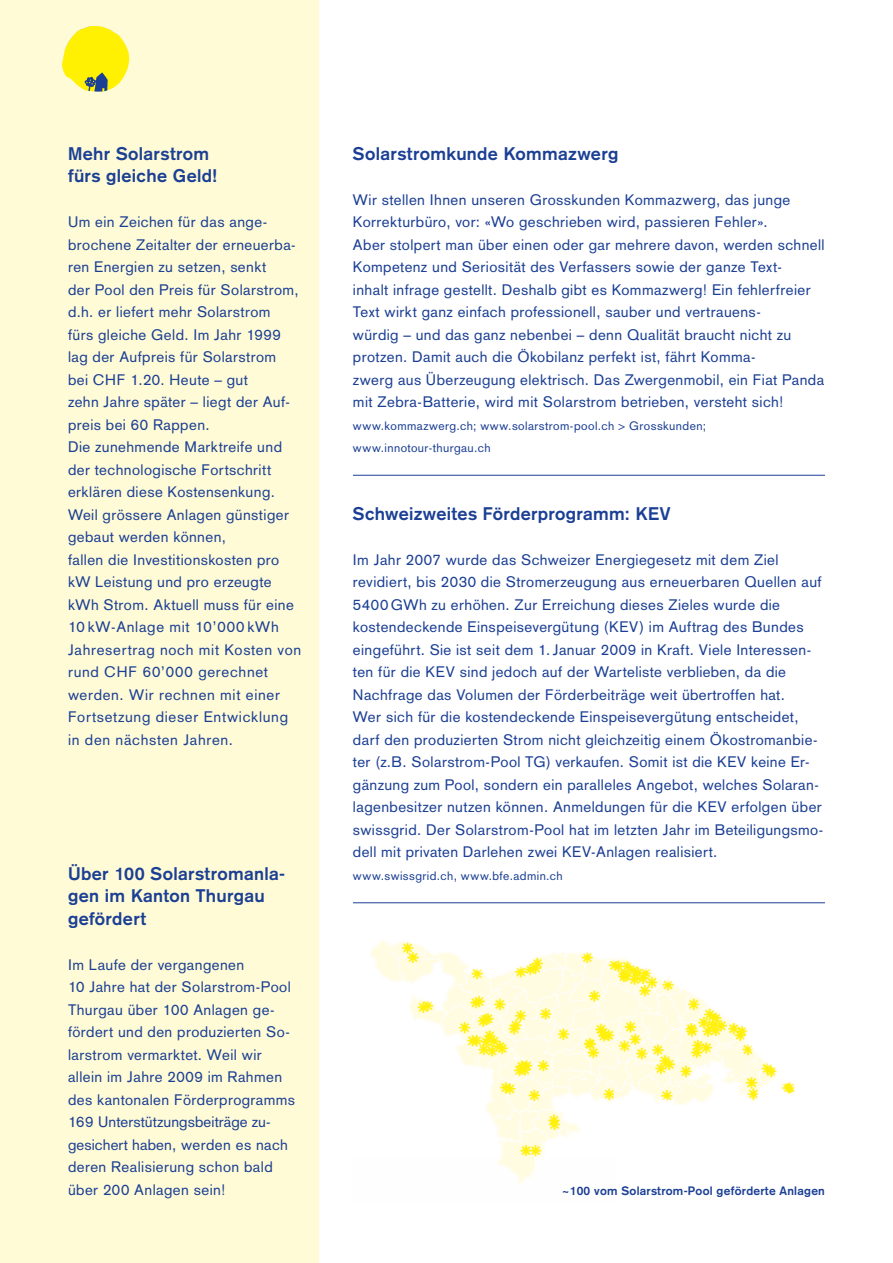
<style>
.page{position:relative;width:893px;height:1263px;background:#fff}
.page>*{position:absolute;margin:0;border:0;box-sizing:border-box;transform-origin:0 0}
.t1{font:700 18px/22.5px "Akzidenz Grotesk";letter-spacing:.02em;color:#1b3f94}
.t2{font:15px/22.5px "Akzidenz Grotesk";letter-spacing:.03em;color:#1b3f94}
.t3{font:12px/22.5px "Akzidenz Grotesk";letter-spacing:.035em;color:#1b3f94}
.t4{font:700 12px "Akzidenz Grotesk";letter-spacing:.02em;color:#1b3f94}
</style>
<div class="page">
<div style="left:0;top:0;width:319px;height:1263px;background:#fffbd6"></div>
<img style="left:62px;top:26px;width:57px;height:66px">
<img style="left:370px;top:940px;width:426px;height:215px">
<img style="left:498px;top:1155px;width:45px;height:29px">
<hr style="left:353px;top:475px;width:472px;height:1px;background:#1b3f94">
<hr style="left:353px;top:902px;width:472px;height:1px;background:#1b3f94">
<p class="t1" style="left:68px;top:142px;width:151px">Mehr Solarstrom fürs gleiche Geld!</p>
<p class="t2" style="left:68px;top:211px;width:235px">Um ein Zeichen für das ange&shy;brochene Zeitalter der erneuerba&shy;ren Energien zu setzen, senkt<br>der Pool den Preis für Solarstrom, d.h. er liefert mehr Solarstrom<br>fürs gleiche Geld. Im Jahr 1999 lag der Aufpreis für Solarstrom<br>bei CHF 1.20. Heute – gut<br>zehn Jahre später – liegt der Auf&shy;preis bei 60 Rappen.<br>Die zunehmende Marktreife und der technologische Fortschritt erklären diese Kostensenkung.<br>Weil grössere Anlagen günstiger gebaut werden können,<br>fallen die Investitionskosten pro kW Leistung und pro erzeugte kWh Strom. Aktuell muss für eine<br>10 kW-Anlage mit 10’000 kWh<br>Jahresertrag noch mit Kosten von rund CHF 60’000 gerechnet werden. Wir rechnen mit einer<br>For t setzung dieser Entwicklung in den nächsten Jahren.</p>
<p class="t1" style="left:68px;top:862px;width:219px">Über 100 Solarstromanla&shy;gen im Kanton Thurgau gefördert</p>
<p class="t2" style="left:68px;top:953px;width:229px">Im Laufe der vergangenen<br>10 Jahre hat der Solarstrom-Pool<br>Thurgau über 100 Anlagen ge&shy;fördert und den produzierten So&shy;larstrom vermarktet. Weil wir allein im Jahre 2009 im Rahmen des kantonalen Förderpro gramms<br>169 Unter stützungsbeiträge zu -<br>ge sichert haben, werden es nach deren Realisierung schon bald über 200 Anlagen sein!</p>
<p class="t1" style="left:353px;top:142px;width:267px">Solarstromkunde Kommazwerg</p>
<p class="t2" style="left:353px;top:188px;width:473px">Wir stellen Ihnen unseren Grosskunden Kommazwerg, das junge Korrekturbüro, vor: «Wo geschrieben wird, passieren Fehler».<br>Aber stolpert man über einen oder gar mehrere davon, werden schnell Kompetenz und Seriosität des Verfassers sowie der ganze Text-<br>inhalt infrage gestellt. Deshalb gibt es Kommazwerg! Ein fehlerfreier Text wirkt ganz einfach professionell, sauber und vertrauens-<br>würdig – und das ganz nebenbei – denn Qualität braucht nicht zu protzen. Damit auch die Ökobilanz perfekt ist, fährt Komma-<br>zwerg aus Überzeugung elektrisch. Das Zwergenmobil, ein Fiat Panda mit Zebra-Batterie, wird mit Solarstrom betrieben, versteht sich!</p>
<p class="t3" style="left:353px;top:414px;width:355px">www.kommazwerg.ch; www.solarstrom-pool.ch &gt; Grosskunden; www.innotour-thurgau.ch</p>
<p class="t1" style="left:353px;top:502px;width:319px">Schweizweites Förderprogramm: KEV</p>
<p class="t2" style="left:353px;top:548px;width:472px">Im Jahr 2007 wurde das Schweizer Energiegesetz mit dem Ziel revidiert, bis 2030 die Stromerzeugung aus erneuerbaren Quellen auf 5400 GWh zu erhöhen. Zur Erreichung dieses Zieles wurde die kostendeckende Einspeisevergütung (KEV) im Auftrag des Bundes eingeführt. Sie ist seit dem 1. Januar 2009 in Kraft. Viele Interessen&shy;ten für die KEV sind jedoch auf der Warteliste verblieben, da die Nachfrage das Volumen der Förderbeiträge weit übertroffen hat.<br>Wer sich für die kostendeckende Einspeisevergütung entscheidet, darf den produzierten Strom nicht gleichzeitig einem Ökostromanbie&shy;ter (z.B. Solarstrom-Pool TG) verkaufen. Somit ist die KEV keine Er&shy;gänzung zum Pool, sondern ein paralleles Angebot, welches Solaran&shy;lagenbesitzer nutzen können. Anmeldungen für die KEV erfolgen über swissgrid. Der Solarstrom-Pool hat im letzten Jahr im Beteiligungsmo&shy;dell mit privaten Darlehen zwei KEV-Anlagen realisiert.</p>
<p class="t3" style="left:353px;top:864px;width:211px">www.swissgrid.ch, www.bfe.admin.ch</p>
<p class="t4" style="left:562px;top:1183px;width:264px">~100 vom Solarstrom-Pool geförderte Anlagen</p>
</div>
